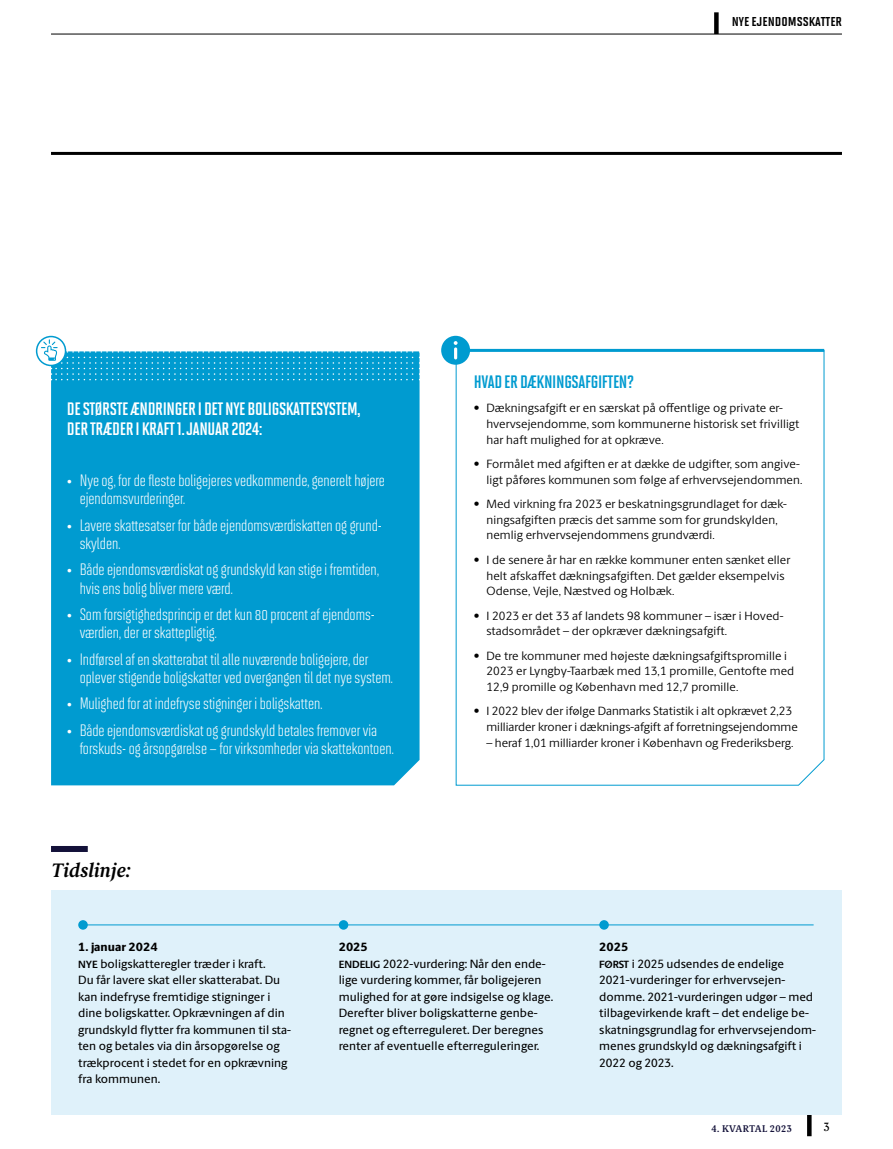
<style>
.page{position:relative;width:893px;height:1149px;background:#fff}
.page>*{position:absolute;margin:0;border:0;box-sizing:border-box;transform-origin:0 0}
.t1{font:italic 600 19.5px "Berling Serif Text";color:#000}
.t2{font:18px/19.5px "Solano Gothic MVB Bd Cap";letter-spacing:-.02em;color:#fff}
.t3{font:18px "Solano Gothic MVB Bd Cap";letter-spacing:-.02em;color:#009bd0}
.t4{font:16.5px/18px "Solano Gothic MVB";color:#fff}
.t5{font:15px "Solano Gothic MVB Bd SC";color:#000}
.t6{font:12px/15.8px "Berling Sans";letter-spacing:.01em;color:#000}
.t7{font:500 12px/16.5px "Berling Sans";color:#000}
.t8{font:12px "Berling Serif Text";color:#000}
.t9{font:600 9.75px "Berling Serif Text";letter-spacing:.04em;color:#131139}
.s1{font-weight:800}
.s2{font-weight:700;font-size:10.5px}
</style>
<div class="page">
<div style="left:807px;top:1114px;width:5px;height:21px;background:#000"></div>
<div style="left:51px;top:889px;width:791px;height:225px;background:#dff1fa"></div>
<hr style="left:51px;top:152px;width:791px;height:3px;background:#000">
<div style="left:714px;top:12px;width:5px;height:22px;background:#000"></div>
<hr style="left:51px;top:34px;width:791px;height:1px;background:#000">
<div style="left:51px;top:380px;width:369px;height:405px;background:#009bd0"></div>
<svg style="left:36px;top:336px;width:384px;height:44px"></svg>
<svg style="left:456px;top:352px;width:368px;height:433px"></svg>
<hr style="left:456px;top:349px;width:368px;height:3px;background:#009bd0">
<div style="left:441px;top:336px;width:29px;height:28px;background:#009bd0;border-radius:50%"></div>
<svg style="left:454px;top:341px;width:4px;height:18px"></svg>
<hr style="left:83px;top:924px;width:731px;height:1px;background:#009bd0">
<svg style="left:78px;top:919px;width:10px;height:10px"></svg>
<svg style="left:339px;top:919px;width:9px;height:10px"></svg>
<svg style="left:599px;top:919px;width:10px;height:10px"></svg>
<div style="left:51px;top:845px;width:37px;height:6px;background:#131139"></div>
<p class="t5" style="left:732px;top:13px;width:112px">NYE EJENDOMSSKATTER</p>
<h2 class="t2" style="left:67px;top:399px;width:295px">DE STØRSTE ÆNDRINGER I DET NYE BOLIGSKATTESYSTEM,<br>DER TRÆDER I KRAFT 1. JANUAR 2024:</h2>
<h3 class="t4" style="left:80px;top:471px;width:307px;text-indent:-13px">• Nye og, for de fleste boligejeres vedkommende, generelt højere ejendomsvurderinger.</h3>
<h3 class="t4" style="left:80px;top:516px;width:304px;text-indent:-13px">• Lavere skattesatser for både ejendomsværdiskatten og grund&shy;skylden.</h3>
<h3 class="t4" style="left:80px;top:560px;width:301px;text-indent:-13px">• Både ejendomsværdiskat og grundskyld kan stige i fremtiden, hvis ens bolig bliver mere værd.</h3>
<h3 class="t4" style="left:80px;top:605px;width:297px;text-indent:-13px">• Som forsigtighedsprincip er det kun 80 procent af ejendoms&shy;værdien, der er skattepligtig.</h3>
<h3 class="t4" style="left:80px;top:649px;width:315px;text-indent:-13px">• Indførsel af en skatterabat til alle nuværende boligejere, der oplever stigende boligskatter ved overgangen til det nye system.</h3>
<h3 class="t4" style="left:67px;top:694px;width:257px">• Mulighed for at indefryse stigninger i boligskatten.</h3>
<h3 class="t4" style="left:80px;top:720px;width:315px;text-indent:-13px">• Både ejendomsværdiskat og grundskyld betales fremover via forskuds- og årsopgørelse – for virksomheder via skattekontoen.</h3>
<h1 class="t1" style="left:51px;top:858px;width:81px">Tidslinje:</h1>
<h2 class="t3" style="left:474px;top:371px;width:162px">HVAD ER DÆKNINGSAFGIFTEN?</h2>
<p class="t6" style="left:486px;top:400px;width:315px;text-indent:-13px">• Dækningsafgift er en særskat på offentlige og private er&shy;hvervsejendomme, som kommunerne historisk set frivilligt har haft mulighed for at opkræve.</p>
<p class="t6" style="left:474px;top:455px;width:330px;text-align:right">• Formålet med afgiften er at dække de udgifter, som angive&shy;ligt påføres kommunen som følge af erhvervsejendommen.</p>
<p class="t6" style="left:486px;top:495px;width:302px;text-indent:-13px">• Med virkning fra 2023 er beskatningsgrundlaget for dæk&shy;ningsafgiften præcis det samme som for grundskylden, nemlig erhvervsejendommens grundværdi.</p>
<p class="t6" style="left:486px;top:551px;width:305px;text-indent:-13px">• I de senere år har en række kommuner enten sænket eller helt afskaffet dækningsafgiften. Det gælder eksempelvis<br>Odense, Vejle, Næstved og Holbæk.</p>
<p class="t6" style="left:486px;top:607px;width:298px;text-indent:-13px">• I 2023 er det 33 af landets 98 kommuner – især i Hoved&shy;stadsområdet – der opkræver dækningsafgift.</p>
<p class="t6" style="left:486px;top:647px;width:309px;text-indent:-13px">• De tre kommuner med højeste dækningsafgiftspromille i<br>2023 er Lyngby-Taarbæk med 13,1 promille, Gentofte med<br>12,9 promille og København med 12,7 promille.</p>
<p class="t6" style="left:486px;top:703px;width:313px;text-indent:-13px">• I 2022 blev der ifølge Danmarks Statistik i alt opkrævet 2,23 milliarder kroner i dæknings-afgift af forretningsejendomme</p>
<p class="t6" style="left:486px;top:734px;width:308px">– heraf 1,01 milliarder kroner i København og Frederiksberg.</p>
<p class="t7" style="left:78px;top:938px;width:214px"><span class="s1">1. januar 2024<br></span><span class="s2">NYE</span> boligskatteregler træder i kraft.<br>Du får lavere skat eller skatterabat. Du kan indefryse fremtidige stigninger i dine boligskatter. Opkrævningen af din grundskyld flytter fra kommunen til sta&shy;ten og betales via din årsopgørelse og trækprocent i stedet for en opkrævning fra kommunen.</p>
<p class="t7" style="left:339px;top:938px;width:216px"><span class="s1">2025<br></span><span class="s2">ENDELIG</span> 2022-vurdering: Når den ende&shy;lige vurdering kommer, får boligejeren mulighed for at gøre indsigelse og klage.<br>Derefter bliver boligskatterne genbe&shy;regnet og efterreguleret. Der beregnes renter af eventuelle efterreguleringer.</p>
<p class="t7" style="left:599px;top:938px;width:218px"><span class="s1">2025<br></span><span class="s2">FØRST</span> i 2025 udsendes de endelige<br>2021-vurderinger for erhvervsejen&shy;domme. 2021-vurderingen udgør – med tilbagevirkende kraft – det endelige be&shy;skatningsgrundlag for erhvervsejendom&shy;menes grundskyld og dækningsafgift i<br>2022 og 2023.</p>
<p class="t9" style="left:711px;top:1121px;width:82px">4. KVARTAL 2023</p>
<p class="t8" style="left:823px;top:1119px;width:8px">3</p>
</div>
